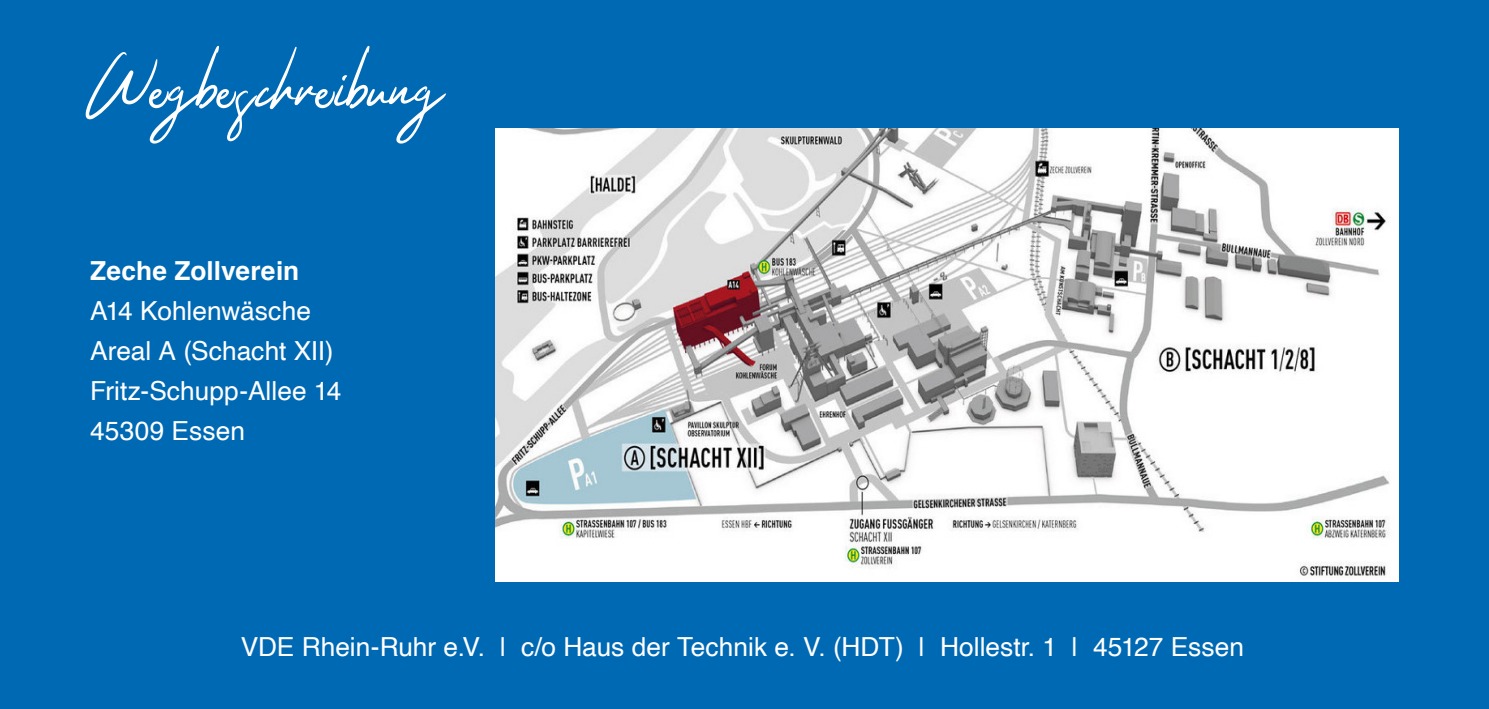
<style>
.page{position:relative;width:1489px;height:709px;background:#fff}
.page>*{position:absolute;margin:0;border:0;box-sizing:border-box;transform-origin:0 0}
.subline{font:57.5px "Thankfully";letter-spacing:.01em;color:#fff}
.fließtext_2{font:26.25px "Helvetica";color:#fff}
.Fließtext{font:26.25px "Helvetica";color:#fff}
.Fließtext-2{font:700 26.25px "Helvetica";letter-spacing:.005em;color:#fff}
</style>
<div class="page">
<div style="left:0;top:0;width:1488px;height:709px;background:#0069b4"></div>
<img style="left:496px;top:128px;width:902px;height:453px">
<p class="subline" style="left:85px;top:51px;width:360px">Wegbeschreibung</p>
<p class="Fließtext-2" style="left:90px;top:249px;width:211px">Zeche Zollverein</p>
<p class="Fließtext" style="left:90px;top:290px;width:222px">A14 Kohlenwäsche</p>
<p class="Fließtext" style="left:90px;top:330px;width:245px">Areal A (Schacht XII)</p>
<p class="Fließtext" style="left:90px;top:370px;width:253px">Fritz-Schupp-Allee 14</p>
<p class="Fließtext" style="left:90px;top:410px;width:156px">45309 Essen</p>
<p class="fließtext_2" style="left:241px;top:626px;width:1004px">VDE Rhein-Ruhr e.V. | c/o Haus der Technik e. V. (HDT) | Hollestr. 1 | 45127 Essen</p>
</div>
